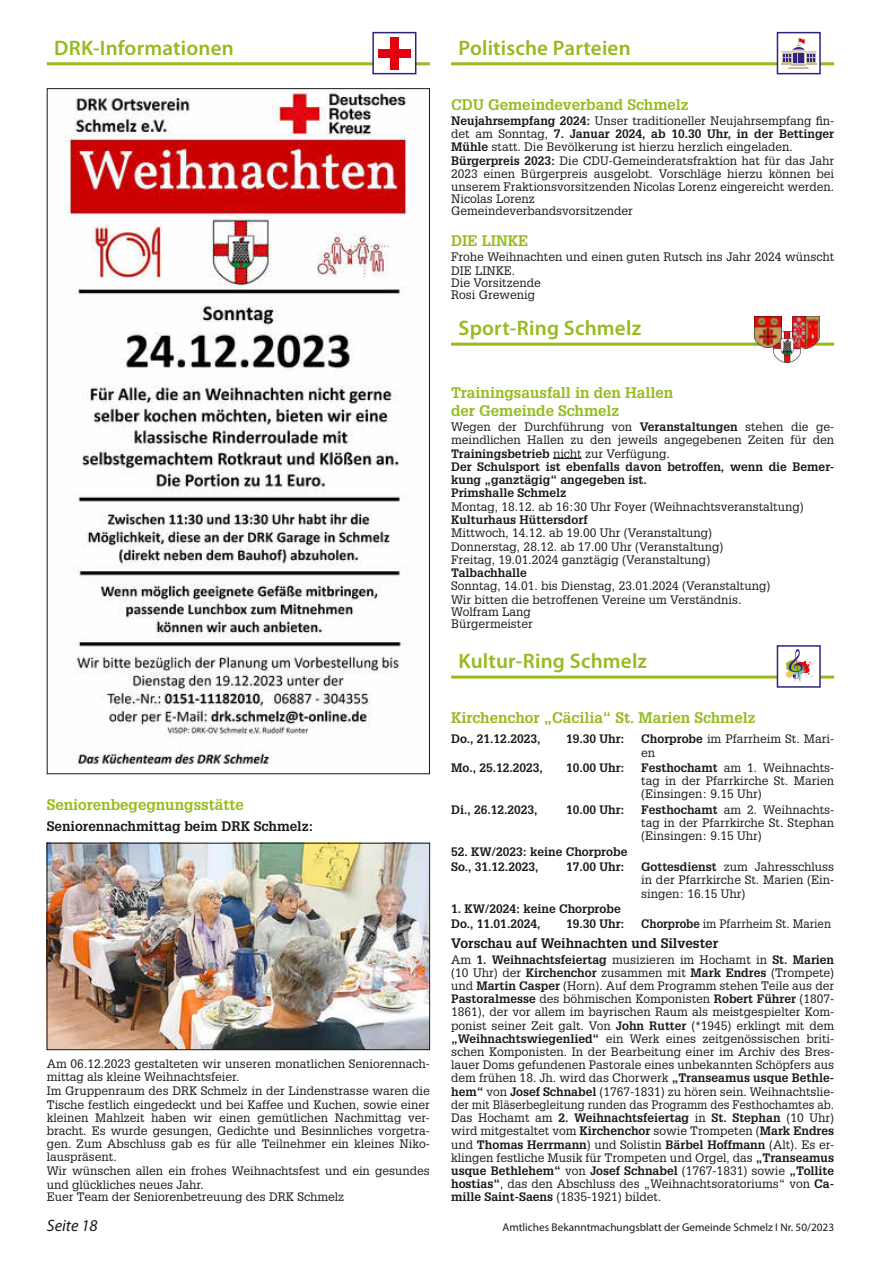
<style>
.page{position:relative;width:881px;height:1263px;background:#fff}
.page>*{position:absolute;margin:0;border:0;box-sizing:border-box;transform-origin:0 0}
.t1{font:600 21px "Myriad Pro";letter-spacing:.01em;color:#95bb1e}
.t2{font:italic 16.5px "Myriad Pro";color:#1a1a18}
.t3{font:700 15px/18px "Glypha LT";color:#95bb1e}
.t4{font:700 13.5px "Glypha LT";color:#1a1a18}
.t5{font:12px/13.2px "Glypha LT";color:#1a1a18}
.t6{font:700 12px/13.2px "Glypha LT";color:#1a1a18}
.t7{font:12px "Glypha LT";color:#1a1a18;scale:.95 1}
.t8{font:11.25px "Myriad Pro";color:#1a1a18}
.s1{font-weight:700}
.s2{font-weight:400}
</style>
<div class="page">
<hr style="left:47px;top:62px;width:382px;height:3px;background:#95bb1e">
<div style="left:373px;top:33px;width:42px;height:41px;background:#fff"></div>
<div style="left:372px;top:32px;width:44px;height:42px;border:2px solid #2f2483"></div>
<div style="left:390px;top:37px;width:8px;height:32px;background:#e3000f"></div>
<div style="left:378px;top:50px;width:32px;height:8px;background:#e3000f"></div>
<img style="left:64px;top:90px;width:344px;height:674px">
<img style="left:49px;top:845px;width:378px;height:203px">
<div style="left:47px;top:843px;width:382px;height:207px;border:1px solid #1a1a18"></div>
<svg style="left:553px;top:458px;width:28px;height:1px"></svg>
<hr style="left:451px;top:62px;width:382px;height:3px;background:#95bb1e">
<div style="left:777px;top:33px;width:42px;height:41px;background:#fff"></div>
<svg style="left:781px;top:38px;width:35px;height:31px"></svg>
<div style="left:776px;top:32px;width:44px;height:42px;border:2px solid #2f2483"></div>
<hr style="left:451px;top:343px;width:382px;height:3px;background:#95bb1e">
<img style="left:773px;top:332px;width:27px;height:31px">
<img style="left:792px;top:316px;width:27px;height:32px">
<img style="left:754px;top:316px;width:27px;height:31px">
<hr style="left:451px;top:675px;width:382px;height:3px;background:#95bb1e">
<div style="left:777px;top:646px;width:42px;height:41px;background:#fff"></div>
<svg style="left:785px;top:649px;width:27px;height:34px"></svg>
<div style="left:776px;top:645px;width:44px;height:43px;border:2px solid #2f2483"></div>
<h1 class="t1" style="left:54px;top:35px;width:181px">DRK-Informationen</h1>
<p class="t3" style="left:47px;top:795px;width:198px">Seniorenbegegnungsstätte</p>
<p class="t4" style="left:47px;top:818px;width:268px">Seniorennachmittag beim DRK Schmelz:</p>
<p class="t5" style="left:47px;top:1057px;width:384px">Am 06.12.2023 gestalteten wir unseren monatlichen Seniorennach&shy;mittag als kleine Weihnachtsfeier.<br>Im Gruppenraum des DRK Schmelz in der Lindenstrasse waren die Tische festlich eingedeckt und bei Kaffee und Kuchen, sowie einer kleinen Mahlzeit haben wir einen gemütlichen Nachmittag ver&shy;bracht. Es wurde gesungen, Gedichte und Besinnliches vorgetra&shy;gen. Zum Abschluss gab es für alle Teilnehmer ein kleines Niko&shy;lauspräsent.<br>Wir wünschen allen ein frohes Weihnachtsfest und ein gesundes und glückliches neues Jahr.<br>Euer Team der Seniorenbetreuung des DRK Schmelz</p>
<h1 class="t1" style="left:458px;top:35px;width:173px">Politische Parteien</h1>
<p class="t3" style="left:451px;top:95px;width:239px">CDU Gemeindeverband Schmelz</p>
<p class="t5" style="left:451px;top:114px;width:384px"><span class="s1">Neujahrsempfang 2024:</span> Unser traditioneller Neujahrsempfang fin&shy;det am Sonntag, <span class="s1">7. Januar 2024, ab 10.30 Uhr, in der Bettinger Mühle</span> statt. Die Bevölkerung ist hierzu herzlich eingeladen.<br><span class="s1">Bürgerpreis 2023:</span> Die CDU-Gemeinderatsfraktion hat für das Jahr 2023 einen Bürgerpreis ausgelobt. Vorschläge hierzu können bei unserem Fraktionsvorsitzenden Nicolas Lorenz eingereicht werden.</p>
<p class="t5" style="left:451px;top:193px;width:183px;line-height:12.1px">Nicolas Lorenz<br>Gemeindeverbandsvorsitzender</p>
<p class="t3" style="left:451px;top:231px;width:78px">DIE LINKE</p>
<p class="t5" style="left:451px;top:250px;width:384px">Frohe Weihnachten und einen guten Rutsch ins Jahr 2024 wünscht<br>DIE LINKE.</p>
<p class="t5" style="left:451px;top:276px;width:91px;line-height:12.1px">Die Vorsitzende<br>Rosi Grewenig</p>
<h1 class="t1" style="left:458px;top:315px;width:184px">Sport-Ring Schmelz</h1>
<p class="t3" style="left:451px;top:383px;width:223px">Trainingsausfall in den Hallen der Gemeinde Schmelz</p>
<p class="t6" style="left:451px;top:420px;width:384px"><span class="s2">Wegen der Durchführung von</span> Veranstaltungen <span class="s2">stehen die ge&shy;meindlichen Hallen zu den jeweils angegebenen Zeiten für den </span>Trainingsbetrieb <span class="s2">nicht zur Verfügung.<br></span>Der Schulsport ist ebenfalls davon betroffen, wenn die Bemer&shy;kung „ganztägig“ angegeben ist.<br>Primshalle Schmelz</p>
<p class="t5" style="left:451px;top:500px;width:354px">Montag, 18.12. ab 16:30 Uhr Foyer (Weihnachtsveranstaltung)</p>
<p class="t6" style="left:451px;top:513px;width:138px">Kulturhaus Hüttersdorf</p>
<p class="t5" style="left:451px;top:526px;width:274px">Mittwoch, 14.12. ab 19.00 Uhr (Veranstaltung)<br>Donnerstag, 28.12. ab 17.00 Uhr (Veranstaltung)<br>Freitag, 19.01.2024 ganztägig (Veranstaltung)</p>
<p class="t6" style="left:451px;top:566px;width:77px">Talbachhalle</p>
<p class="t5" style="left:451px;top:579px;width:320px">Sonntag, 14.01. bis Dienstag, 23.01.2024 (Veranstaltung)<br>Wir bitten die betroffenen Vereine um Verständnis.</p>
<p class="t5" style="left:451px;top:605px;width:83px;line-height:12.1px">Wolfram Lang<br>Bürgermeister</p>
<h1 class="t1" style="left:458px;top:648px;width:190px">Kultur-Ring Schmelz</h1>
<p class="t3" style="left:451px;top:708px;width:306px">Kirchenchor „Cäcilia“ St. Marien Schmelz</p>
<p class="t6" style="left:451px;top:732px;width:91px">Do., 21.12.2023,</p>
<p class="t6" style="left:566px;top:732px;width:60px">19.30 Uhr:</p>
<p class="t5" style="left:641px;top:732px;width:194px"><span class="s1">Chorprobe</span> im Pfarrheim St. Mari&shy;en</p>
<p class="t6" style="left:451px;top:761px;width:93px">Mo., 25.12.2023,</p>
<p class="t6" style="left:566px;top:761px;width:60px">10.00 Uhr:</p>
<p class="t5" style="left:641px;top:761px;width:194px;text-align:justify"><span class="s1">Festhochamt</span> am 1. Weihnachts&shy;tag in der Pfarrkirche St. Marien (Einsingen: 9.15 Uhr)</p>
<p class="t6" style="left:451px;top:803px;width:88px">Di., 26.12.2023,</p>
<p class="t6" style="left:566px;top:803px;width:60px">10.00 Uhr:</p>
<p class="t5" style="left:641px;top:803px;width:194px;text-align:justify"><span class="s1">Festhochamt</span> am 2. Weihnachts&shy;tag in der Pfarrkirche St. Stephan (Einsingen: 9.15 Uhr)</p>
<p class="t6" style="left:451px;top:843px;width:178px;line-height:15.5px">52. KW/2023: keine Chorprobe<br>So., 31.12.2023,</p>
<p class="t6" style="left:566px;top:860px;width:60px">17.00 Uhr:</p>
<p class="t5" style="left:641px;top:860px;width:194px;text-align:justify"><span class="s1">Gottesdienst</span> zum Jahresschluss in der Pfarrkirche St. Marien (Ein&shy;singen: 16.15 Uhr)</p>
<p class="t6" style="left:451px;top:901px;width:171px;line-height:15.5px">1. KW/2024: keine Chorprobe<br>Do., 11.01.2024,</p>
<p class="t6" style="left:566px;top:917px;width:60px">19.30 Uhr:</p>
<p class="t7" style="left:641px;top:917px;width:201px"><span class="s1">Chorprobe</span> im Pfarrheim St. Marien</p>
<p class="t4" style="left:451px;top:935px;width:268px">Vorschau auf Weihnachten und Silvester</p>
<p class="t5" style="left:451px;top:952px;width:384px;text-align:justify">Am <span class="s1">1. Weihnachtsfeiertag</span> musizieren im Hochamt in <span class="s1">St. Marien </span>(10 Uhr) der <span class="s1">Kirchenchor</span> zusammen mit <span class="s1">Mark Endres</span> (Trompete) und <span class="s1">Martin Casper</span> (Horn). Auf dem Programm stehen Teile aus der <span class="s1">Pastoralmesse</span> des böhmischen Komponisten <span class="s1">Robert Führer</span> (1807- 1861), der vor allem im bayrischen Raum als meistgespielter Kom&shy;ponist seiner Zeit galt. Von <span class="s1">John Rutter</span> (*1945) erklingt mit dem <span class="s1">„Weihnachtswiegenlied“</span> ein Werk eines zeitgenössischen briti&shy;schen Komponisten. In der Bearbeitung einer im Archiv des Bres&shy;lauer Doms gefundenen Pastorale eines unbekannten Schöpfers aus dem frühen 18. Jh. wird das Chorwerk <span class="s1">„Transeamus usque Bethle&shy;hem“</span> von <span class="s1">Josef Schnabel</span> (1767-1831) zu hören sein. Weihnachtslie&shy;der mit Bläserbegleitung runden das Programm des Festhochamtes ab.<br>Das Hochamt am <span class="s1">2. Weihnachtsfeiertag</span> in <span class="s1">St. Stephan</span> (10 Uhr) wird mitgestaltet vom <span class="s1">Kirchenchor</span> sowie Trompeten (<span class="s1">Mark Endres </span>und <span class="s1">Thomas Herrmann</span>) und Solistin <span class="s1">Bärbel Hoffmann</span> (Alt). Es er&shy;klingen festliche Musik für Trompeten und Orgel, das <span class="s1">„Transeamus usque Bethlehem“</span> von <span class="s1">Josef Schnabel</span> (1767-1831) sowie <span class="s1">„Tollite hostias“</span>, das den Abschluss des „Weihnachtsoratoriums“ von <span class="s1">Ca&shy;mille Saint-Saens</span> (1835-1921) bildet.</p>
<h2 class="t2" style="left:47px;top:1215px;width:52px">Seite 18</h2>
<p class="t8" style="left:502px;top:1220px;width:333px">Amtliches Bekanntmachungsblatt der Gemeinde Schmelz I Nr. 50/2023</p>
</div>
